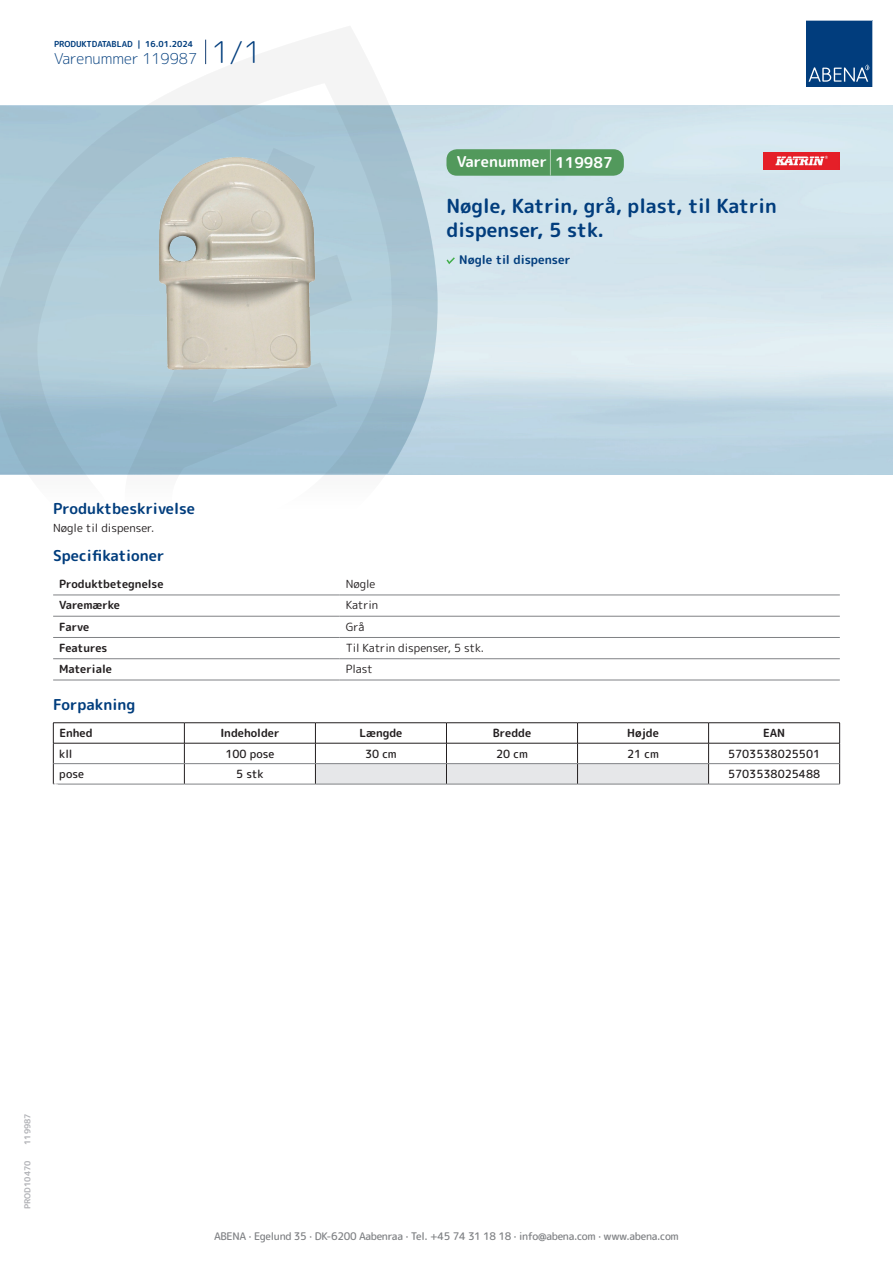
<style>
.page{position:relative;width:893px;height:1263px;background:#fff}
.page>*{position:absolute;margin:0;border:0;box-sizing:border-box;transform-origin:0 0}
.t1{font:700 19.5px/24px "Rounded Mplus 1 c";color:#013d7d}
.t2{font:700 15px "Rounded Mplus 1 c";color:#013d7d}
.t3{font:300 15px "Rounded Mplus 1 c";color:#013d7d}
.t4{font:700 15px "Rounded Mplus 1 c";color:#fff}
.t5{font:700 12px "Rounded Mplus 1 c";color:#013d7d}
.t6{font:700 11.25px "Rounded Mplus 1 c";color:#231f20}
.t7{font:11.25px "Rounded Mplus 1 c";color:#231f20}
.t8{font:500 11.25px "Rounded Mplus 1 c";color:#231f20}
.t9{font:500 10.5px "Rounded Mplus 1 c";letter-spacing:-.03em;color:#808285}
.t10{font:700 10.5px "Rounded Mplus 1 c";color:#fff}
.t11{font:700 8.25px "Rounded Mplus 1 c";color:#013d7d}
.t12{font:700 8.25px "Rounded Mplus 1 c";color:#b2b3b7}
.s1{font-size:30px}
.s2{font-size:25.5px}
</style>
<div class="page">
<svg style="left:0;top:26px;width:439px;height:569px"></svg>
<svg style="left:0;top:106px;width:438px;height:368px;background:#a6c4d3"></svg>
<svg style="left:205px;top:40px;width:1px;height:24px"></svg>
<svg style="left:806px;top:20px;width:67px;height:67px;background:#144b86"></svg>
<img style="left:134px;top:127px;width:210px;height:275px">
<hr style="left:53px;top:595px;width:287px;height:1px;background:#808285">
<hr style="left:340px;top:595px;width:500px;height:1px;background:#808285">
<hr style="left:53px;top:616px;width:287px;height:1px;background:#808285">
<hr style="left:340px;top:616px;width:500px;height:1px;background:#808285">
<hr style="left:53px;top:637px;width:287px;height:1px;background:#808285">
<hr style="left:340px;top:637px;width:500px;height:1px;background:#808285">
<hr style="left:53px;top:658px;width:287px;height:1px;background:#808285">
<hr style="left:340px;top:658px;width:500px;height:1px;background:#808285">
<hr style="left:53px;top:680px;width:287px;height:1px;background:#808285">
<hr style="left:340px;top:680px;width:500px;height:1px;background:#808285">
<hr style="left:53px;top:722px;width:131px;height:1px;background:#231f20">
<hr style="left:184px;top:722px;width:131px;height:1px;background:#231f20">
<hr style="left:315px;top:722px;width:131px;height:1px;background:#231f20">
<hr style="left:446px;top:722px;width:131px;height:1px;background:#231f20">
<hr style="left:577px;top:722px;width:132px;height:1px;background:#231f20">
<hr style="left:709px;top:722px;width:131px;height:1px;background:#231f20">
<hr style="left:53px;top:743px;width:131px;height:1px;background:#231f20">
<hr style="left:184px;top:743px;width:131px;height:1px;background:#231f20">
<hr style="left:709px;top:743px;width:131px;height:1px;background:#231f20">
<svg style="left:53px;top:723px;width:1px;height:61px"></svg>
<svg style="left:184px;top:723px;width:1px;height:61px"></svg>
<svg style="left:315px;top:723px;width:394px;height:61px"></svg>
<svg style="left:839px;top:723px;width:1px;height:61px"></svg>
<hr style="left:54px;top:763px;width:130px;height:1px;background:#808285">
<hr style="left:184px;top:763px;width:131px;height:1px;background:#808285">
<hr style="left:315px;top:763px;width:131px;height:1px;background:#808285">
<hr style="left:446px;top:763px;width:131px;height:1px;background:#808285">
<hr style="left:577px;top:763px;width:132px;height:1px;background:#808285">
<hr style="left:709px;top:763px;width:130px;height:1px;background:#808285">
<hr style="left:53px;top:784px;width:131px;height:1px;background:#808285">
<hr style="left:184px;top:784px;width:131px;height:1px;background:#808285">
<hr style="left:315px;top:784px;width:131px;height:1px;background:#808285">
<hr style="left:446px;top:784px;width:131px;height:1px;background:#808285">
<hr style="left:577px;top:784px;width:132px;height:1px;background:#808285">
<hr style="left:709px;top:784px;width:131px;height:1px;background:#808285">
<svg style="left:446px;top:257px;width:9px;height:7px"></svg>
<div style="left:446px;top:149px;width:178px;height:27px;background:#52995c;border-radius:10px"></div>
<img style="left:763px;top:152px;width:77px;height:18px">
<p class="t11" style="left:54px;top:38px;width:141px">PRODUKTDATABLAD | 16.01.2024</p>
<h2 class="t3" style="left:54px;top:48px;width:209px">Varenummer 119987 <span class="s1">1/1</span></h2>
<h2 class="t4" style="left:457px;top:151px;width:157px">Varenummer <span class="s2">|</span> 119987</h2>
<h1 class="t1" style="left:446px;top:194px;width:332px">Nøgle, Katrin, grå, plast, til Katrin dispenser, 5 stk.</h1>
<p class="t5" style="left:459px;top:251px;width:113px">Nøgle til dispenser</p>
<h2 class="t2" style="left:53px;top:498px;width:143px">Produktbeskrivelse</h2>
<p class="t7" style="left:53px;top:520px;width:103px">Nøgle til dispenser.</p>
<h2 class="t2" style="left:53px;top:545px;width:113px">Specifikationer</h2>
<p class="t6" style="left:59px;top:576px;width:106px">Produktbetegnelse</p>
<p class="t7" style="left:346px;top:576px;width:31px">Nøgle</p>
<p class="t6" style="left:59px;top:597px;width:62px">Varemærke</p>
<p class="t7" style="left:346px;top:597px;width:34px">Katrin</p>
<p class="t6" style="left:59px;top:618px;width:32px">Farve</p>
<p class="t7" style="left:346px;top:618px;width:20px">Grå</p>
<p class="t6" style="left:59px;top:640px;width:50px">Features</p>
<p class="t7" style="left:346px;top:640px;width:140px">Til Katrin dispenser, 5 stk.</p>
<p class="t6" style="left:59px;top:661px;width:54px">Materiale</p>
<p class="t7" style="left:346px;top:661px;width:29px">Plast</p>
<h2 class="t2" style="left:53px;top:694px;width:84px">Forpakning</h2>
<p class="t6" style="left:59px;top:725px;width:35px">Enhed</p>
<p class="t6" style="left:220px;top:725px;width:61px">Indeholder</p>
<p class="t6" style="left:359px;top:725px;width:44px">Længde</p>
<p class="t6" style="left:493px;top:725px;width:40px">Bredde</p>
<p class="t6" style="left:627px;top:725px;width:33px">Højde</p>
<p class="t6" style="left:763px;top:725px;width:24px">EAN</p>
<p class="t8" style="left:59px;top:745px;width:15px">kll</p>
<p class="t8" style="left:225px;top:745px;width:51px">100 pose</p>
<p class="t8" style="left:365px;top:745px;width:33px">30 cm</p>
<p class="t8" style="left:496px;top:745px;width:33px">20 cm</p>
<p class="t8" style="left:627px;top:745px;width:33px">21 cm</p>
<p class="t8" style="left:728px;top:745px;width:94px">5703538025501</p>
<p class="t8" style="left:59px;top:766px;width:26px">pose</p>
<p class="t8" style="left:236px;top:766px;width:29px">5 stk</p>
<p class="t8" style="left:728px;top:766px;width:94px">5703538025488</p>
<p class="t10" style="left:53px;top:779px;width:7px">*</p>
<p class="t12" style="left:22px;top:1145px;width:33px;rotate:-90deg">119987</p>
<p class="t12" style="left:22px;top:1209px;width:50px;rotate:-90deg">PROD10470</p>
<p class="t9" style="left:214px;top:1229px;width:466px">ABENA · Egelund 35 · DK-6200 Aabenraa · Tel. +45 74 31 18 18 · info@abena.com · www.abena.com</p>
</div>
